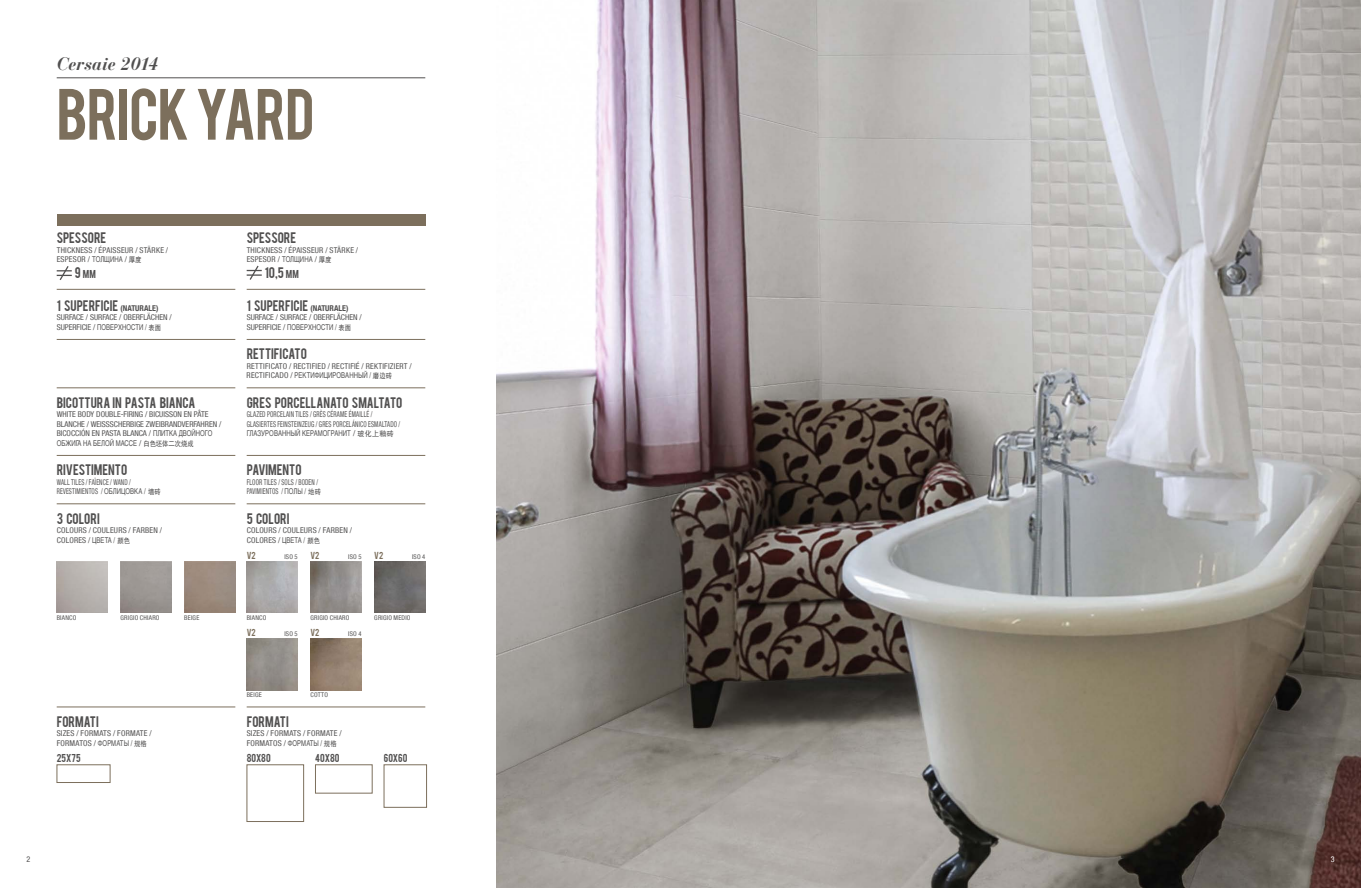
<style>
.page{position:relative;width:1361px;height:888px;background:#fff}
.page>*{position:absolute;margin:0;border:0;box-sizing:border-box;transform-origin:0 0}
.t1{font:56.9px "Bebas";letter-spacing:-.015em;color:#7c6f5c}
.t2{font:italic 700 18px "Bauer Bodoni";letter-spacing:-.01em;color:#515050}
.t3{font:12px "Bebas";color:#515050}
.t4{font:9px "Bebas";letter-spacing:.01em;color:#515050}
.t5{font:condensed 8px/9.6px "Helvetica Neue LT Com";letter-spacing:.025em;color:#515050}
.t6{font:condensed 8px/9.6px "Helvetica Neue LT Com";letter-spacing:.025em;color:#515050;scale:.75 1}
.t7{font:condensed 8px/9.6px "Helvetica Neue LT Com";color:#515050}
.t8{font:8px "Helvetica Cyr Upright";color:#515050;scale:.75 1}
.t9{font:8px "Bebas";color:#7c6f5c}
.t10{font:condensed 8px "Helvetica Neue LT Com";color:#fff}
.t11{font:7px "SIL Hei Med Jian";color:#515050;scale:.9 1}
.t12{font:7px "SIL Hei Med Jian";letter-spacing:.02em;color:#515050;scale:.9 1}
.t13{font:7px "SIL Hei Med Jian";letter-spacing:.02em;color:#515050}
.t14{font:condensed 6.5px "Helvetica Neue LT Com";letter-spacing:.035em;color:#515050}
.s1{font-family:"Helvetica Cyr Upright";font-stretch:normal}
.s2{font-family:"SIL Hei Med Jian";font-stretch:normal;font-size:7px}
.s3{font-size:12px}
.s4{font-size:9px}
.s5{font-family:"Helvetica Neue";font-weight:700;font-stretch:condensed;font-size:8px}
.s6{font-family:"Helvetica Neue LT Com";font-stretch:condensed}
.s7{font-family:"SIL Hei Med Jian";font-size:7px}
.s8{font-family:"Helvetica Cyr Upright";font-size:8px}
.s9{font-family:"Helvetica Neue LT Com";font-stretch:condensed;font-size:8px}
</style>
<div class="page">
<hr style="left:57px;top:77px;width:368px;height:1px;background:#515050">
<hr style="left:57px;top:706px;width:178px;height:1px;background:#7c6f5c">
<hr style="left:247px;top:706px;width:178px;height:1px;background:#7c6f5c">
<img style="left:496px;top:0;width:865px;height:887px">
<div style="left:57px;top:214px;width:368px;height:12px;background:#7c6f5c"></div>
<img style="left:184px;top:561px;width:51px;height:51px">
<img style="left:310px;top:561px;width:51px;height:51px">
<img style="left:374px;top:561px;width:51px;height:51px">
<img style="left:310px;top:638px;width:51px;height:51px">
<hr style="left:57px;top:503px;width:178px;height:1px;background:#7c6f5c">
<hr style="left:247px;top:503px;width:178px;height:1px;background:#7c6f5c">
<hr style="left:57px;top:289px;width:178px;height:1px;background:#7c6f5c">
<hr style="left:247px;top:289px;width:178px;height:1px;background:#7c6f5c">
<hr style="left:57px;top:455px;width:178px;height:1px;background:#7c6f5c">
<hr style="left:247px;top:455px;width:178px;height:1px;background:#7c6f5c">
<hr style="left:57px;top:339px;width:178px;height:1px;background:#7c6f5c">
<hr style="left:247px;top:339px;width:178px;height:1px;background:#7c6f5c">
<hr style="left:247px;top:387px;width:178px;height:1px;background:#7c6f5c">
<hr style="left:57px;top:387px;width:178px;height:1px;background:#7c6f5c">
<div style="left:57px;top:764px;width:53px;height:18px;border:1px solid #7c6f5c"></div>
<div style="left:247px;top:764px;width:57px;height:57px;border:1px solid #7c6f5c"></div>
<div style="left:315px;top:764px;width:57px;height:29px;border:1px solid #7c6f5c"></div>
<div style="left:384px;top:764px;width:43px;height:43px;border:1px solid #7c6f5c"></div>
<svg style="left:57px;top:266px;width:15px;height:14px"></svg>
<svg style="left:247px;top:265px;width:15px;height:15px"></svg>
<h2 class="t2" style="left:57px;top:53px;width:103px">Cersaie 2014</h2>
<h1 class="t1" style="left:57px;top:73px;width:259px">BRICK YARD</h1>
<h3 class="t3" style="left:57px;top:229px;width:51px">SPESSORE</h3>
<p class="t5" style="left:57px;top:245px;width:113px">THICKNESS / ÉPAISSEUR / STÄRKE /<br>ESPESOR / <span class="s1">ТОЛЩИНА</span> / <span class="s2">厚度</span></p>
<h3 class="t3" style="left:247px;top:229px;width:51px">SPESSORE</h3>
<p class="t5" style="left:247px;top:245px;width:113px">THICKNESS / ÉPAISSEUR / STÄRKE /<br>ESPESOR / <span class="s1">ТОЛЩИНА</span> / <span class="s2">厚度</span></p>
<p class="t4" style="left:75px;top:267px;width:22px"><span class="s3">9</span> MM</p>
<h3 class="t3" style="left:265px;top:264px;width:36px">10,5 <span class="s4">MM</span></h3>
<h3 class="t3" style="left:57px;top:296px;width:103px">1 SUPERFICIE <span class="s5">(NATURALE)</span></h3>
<p class="t7" style="left:57px;top:312px;width:81px">SURFACE / SURFACE / OBERFLÄCHEN</p>
<p class="t5" style="left:169px;top:312px;width:4px">/</p>
<p class="t5" style="left:57px;top:322px;width:9px">SUPERFICIE</p>
<p class="t8" style="left:93px;top:322px;width:92px"><span class="s6">/</span> Пове рхности / <span class="s7">表面</span></p>
<h3 class="t3" style="left:57px;top:393px;width:140px">BICOTTURA IN PASTA BIANCA</h3>
<p class="t7" style="left:57px;top:409px;width:166px">WHITE BODY DOUBLE-FIRING / BICUISSON EN PÂTE<br>BLANCHE / WEISSSCHERBIGE ZWEIBRANDVERFAHREN /<br>BICOCCIÓN EN PASTA BLANCA / <span class="s1">Плитка</span></p>
<p class="t8" style="left:179px;top:429px;width:44px">двойного</p>
<p class="t8" style="left:57px;top:438px;width:56px">обжига на бело</p>
<p class="t11" style="left:110px;top:439px;width:95px"><span class="s8">й массе</span> <span class="s9">/</span> 白色坯体二次烧成</p>
<h3 class="t3" style="left:57px;top:461px;width:72px">RIVESTIMENTO</h3>
<p class="t6" style="left:57px;top:477px;width:140px">WALL TILES / FAÏENCE / WAND /<br>REVESTIMIENTOS / <span class="s1">ОБЛИЦОВКА /</span> <span class="s2">墙砖</span></p>
<h3 class="t3" style="left:57px;top:509px;width:45px">3 COLORI</h3>
<p class="t5" style="left:57px;top:525px;width:46px">COLOURS / COULEURS</p>
<p class="t5" style="left:129px;top:525px;width:35px">/ FARBEN /</p>
<p class="t5" style="left:57px;top:535px;width:10px">COLORES</p>
<p class="t8" style="left:88px;top:535px;width:57px"><span class="s6">/</span> ЦВЕТА / <span class="s7">颜色</span></p>
<h3 class="t3" style="left:247px;top:296px;width:103px">1 SUPERFICIE <span class="s5">(NATURALE)</span></h3>
<p class="t7" style="left:247px;top:312px;width:81px">SURFACE / SURFACE / OBERFLÄCHEN</p>
<p class="t5" style="left:359px;top:312px;width:4px">/</p>
<p class="t5" style="left:247px;top:322px;width:9px">SUPERFICIE</p>
<p class="t8" style="left:283px;top:322px;width:92px"><span class="s6">/</span> Пове рхности / <span class="s7">表面</span></p>
<h3 class="t3" style="left:247px;top:345px;width:62px">RETTIFICATO</h3>
<p class="t5" style="left:247px;top:361px;width:9px">RETTIFICATO</p>
<p class="t5" style="left:289px;top:361px;width:13px">/ RECTIFIED</p>
<p class="t5" style="left:328px;top:361px;width:13px">/ RECTIFIÉ</p>
<p class="t5" style="left:362px;top:361px;width:22px">/ REKTIFIZIERT</p>
<p class="t5" style="left:410px;top:361px;width:4px">/</p>
<p class="t5" style="left:247px;top:370px;width:10px">RECTIFICADO</p>
<p class="t8" style="left:290px;top:371px;width:12px"><span class="s6">/</span> Ректи</p>
<p class="t8" style="left:315px;top:371px;width:36px">фици рованны</p>
<p class="t12" style="left:363px;top:371px;width:33px"><span class="s8">й /</span> 磨边砖</p>
<h3 class="t3" style="left:247px;top:393px;width:157px">GRES PORCELLANATO SMALTATO</h3>
<p class="t6" style="left:247px;top:409px;width:169px">GLAZED PORCELAIN TILES / GRÈS CÉRAME ÉMAILLÉ /<br>GLASIERTES</p>
<p class="t6" style="left:277px;top:419px;width:127px">FEINSTEINZEUG / GRES PORCELÁNICO ESMALTADO</p>
<p class="t6" style="left:399px;top:419px;width:4px">/</p>
<p class="t8" style="left:247px;top:429px;width:37px">Глазурованны</p>
<p class="t8" style="left:296px;top:429px;width:58px">й керамогранит</p>
<p class="t13" style="left:353px;top:429px;width:42px"><span class="s8">/</span> 玻化上釉砖</p>
<h3 class="t3" style="left:247px;top:461px;width:56px">PAVIMENTO</h3>
<p class="t6" style="left:247px;top:477px;width:101px">FLOOR TILES / SOLS / BODEN /<br>PAVIMIENTOS / <span class="s1">ПОЛЫ /</span> <span class="s2">地砖</span></p>
<h3 class="t3" style="left:247px;top:509px;width:44px">5 COLORI</h3>
<p class="t5" style="left:247px;top:525px;width:46px">COLOURS / COULEURS</p>
<p class="t5" style="left:319px;top:525px;width:35px">/ FARBEN /</p>
<p class="t5" style="left:247px;top:535px;width:10px">COLORES</p>
<p class="t8" style="left:278px;top:535px;width:57px"><span class="s6">/</span> ЦВЕТА / <span class="s7">颜色</span></p>
<p class="t9" style="left:247px;top:549px;width:11px">V2</p>
<p class="t14" style="left:284px;top:552px;width:15px">ISO 5</p>
<p class="t9" style="left:310px;top:549px;width:11px">V2</p>
<p class="t14" style="left:348px;top:552px;width:15px">ISO 5</p>
<p class="t9" style="left:374px;top:549px;width:11px">V2</p>
<p class="t14" style="left:412px;top:552px;width:15px">ISO 4</p>
<p class="t14" style="left:57px;top:613px;width:21px">BIANCO</p>
<p class="t14" style="left:120px;top:613px;width:40px">GRIGIO CHIARO</p>
<p class="t14" style="left:184px;top:613px;width:17px">BEIGE</p>
<p class="t14" style="left:247px;top:613px;width:21px">BIANCO</p>
<p class="t14" style="left:310px;top:613px;width:40px">GRIGIO CHIARO</p>
<p class="t9" style="left:247px;top:626px;width:11px">V2</p>
<p class="t14" style="left:284px;top:629px;width:15px">ISO 5</p>
<p class="t9" style="left:310px;top:626px;width:11px">V2</p>
<p class="t14" style="left:348px;top:629px;width:15px">ISO 4</p>
<p class="t14" style="left:374px;top:613px;width:38px">GRIGIO MEDIO</p>
<h3 class="t3" style="left:57px;top:712px;width:44px">FORMATI</h3>
<p class="t5" style="left:57px;top:728px;width:5px">SIZES</p>
<p class="t5" style="left:76px;top:728px;width:14px">/ FORMATS</p>
<p class="t5" style="left:113px;top:728px;width:14px">/ FORMATE</p>
<p class="t5" style="left:150px;top:728px;width:4px">/</p>
<p class="t5" style="left:57px;top:738px;width:10px">FORMATOS</p>
<p class="t8" style="left:94px;top:738px;width:37px"><span class="s6">/</span> Форматы</p>
<p class="t12" style="left:131px;top:738px;width:19px"><span class="s8">/</span> 规格</p>
<p class="t14" style="left:247px;top:691px;width:8px">BEIGE</p>
<p class="t14" style="left:310px;top:691px;width:19px">COTTO</p>
<h3 class="t3" style="left:247px;top:712px;width:44px">FORMATI</h3>
<p class="t5" style="left:247px;top:728px;width:5px">SIZES</p>
<p class="t5" style="left:266px;top:728px;width:14px">/ FORMATS</p>
<p class="t5" style="left:303px;top:728px;width:14px">/ FORMATE</p>
<p class="t5" style="left:339px;top:728px;width:4px">/</p>
<p class="t5" style="left:247px;top:738px;width:10px">FORMATOS</p>
<p class="t8" style="left:284px;top:738px;width:37px"><span class="s6">/</span> Форматы</p>
<p class="t12" style="left:321px;top:738px;width:19px"><span class="s8">/</span> 规格</p>
<p class="t4" style="left:57px;top:750px;width:25px">25X75</p>
<p class="t4" style="left:247px;top:750px;width:26px">80X80</p>
<p class="t4" style="left:315px;top:750px;width:26px">40X80</p>
<p class="t4" style="left:384px;top:750px;width:25px">60X60</p>
<p class="t5" style="left:26px;top:854px;width:5px">2</p>
<p class="t10" style="left:1330px;top:854px;width:5px">3</p>
</div>
